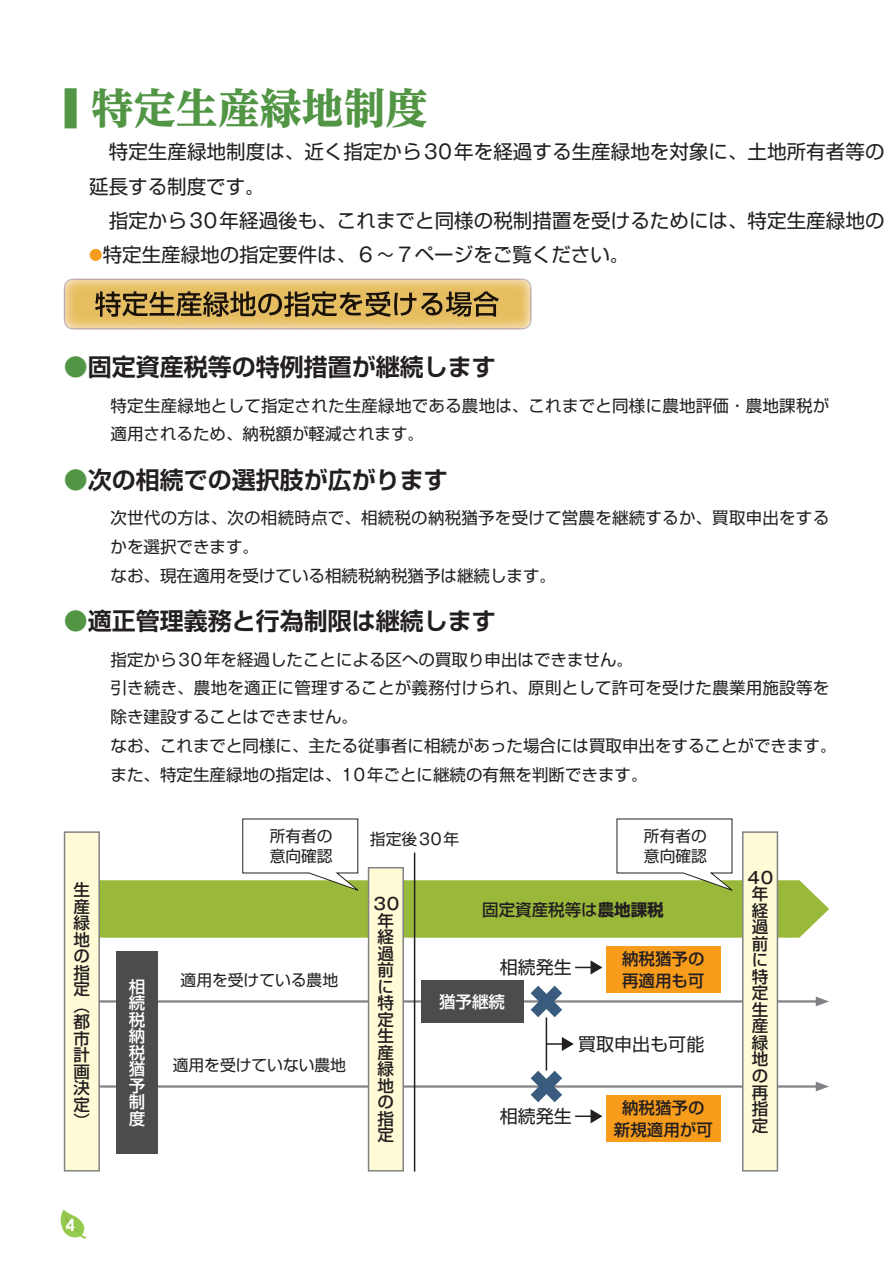
<style>
.page{position:relative;width:893px;height:1263px;background:#fff}
.page>*{position:absolute;margin:0;border:0;box-sizing:border-box;transform-origin:0 0}
.t1{font:800 42px "UD Reimin Pro";color:#519545}
.t2{font:700 24px "Shin Go Pro De";color:#231f20}
.t3{font:19.5px/34.2px "Shin Go Pro";letter-spacing:.005em;color:#231f20}
.t4{font:18px "Shin Go Pro";color:#231f20}
.t5{font:16.5px/28.8px "Shin Go Pro";color:#231f20}
.t6{font:500 16.5px/16.5px "Shin Go Pro";color:#231f20;text-align:justify}
.t7{font:500 16.5px/16.5px "Shin Go Pro";color:#fff;text-align:justify}
.t8{font:500 16.5px "Gothic MB101 Pro";color:#231f20}
.t9{font:700 16.5px "Century Gothic";color:#fff}
.t10{font:15.75px/20.2px "Shin Go Pro";color:#231f20}
.s1{font-size:46.5px}
.s2{font-family:"Gothic MB101 Pro"}
.s3{font-family:"Gothic MB101 Pro";font-size:13.5px;color:#f89c1c}
.s4{font-family:"Gothic MB101 Pro De";color:#519545}
.s5{font-weight:700}
</style>
<div class="page">
<svg style="left:61px;top:1209px;width:25px;height:29px"></svg>
<hr style="left:82px;top:1000px;width:738px;height:2px;background:#808285">
<svg style="left:816px;top:996px;width:13px;height:10px"></svg>
<hr style="left:82px;top:1085px;width:738px;height:3px;background:#808285">
<svg style="left:816px;top:1081px;width:13px;height:10px"></svg>
<img style="left:64px;top:279px;width:468px;height:51px">
<div style="left:65px;top:832px;width:34px;height:339px;background:#fffbd6"></div>
<div style="left:64px;top:831px;width:36px;height:340px;border:2px solid #808285"></div>
<div style="left:117px;top:951px;width:41px;height:203px;background:#4b4c4d"></div>
<div style="left:369px;top:868px;width:34px;height:303px;background:#fffbd6"></div>
<div style="left:368px;top:867px;width:36px;height:304px;border:2px solid #808285"></div>
<div style="left:743px;top:832px;width:34px;height:339px;background:#fffbd6"></div>
<div style="left:742px;top:831px;width:36px;height:340px;border:2px solid #808285"></div>
<svg style="left:82px;top:818px;width:747px;height:120px"></svg>
<hr style="left:414px;top:853px;width:1px;height:318px;background:#231f20">
<hr style="left:546px;top:1017px;width:1px;height:53px;background:#231f20">
<div style="left:421px;top:980px;width:102px;height:43px;background:#4b4c4d"></div>
<div style="left:606px;top:946px;width:115px;height:47px;background:#f89c1c"></div>
<div style="left:606px;top:1095px;width:115px;height:47px;background:#f89c1c"></div>
<svg style="left:531px;top:986px;width:31px;height:31px"></svg>
<svg style="left:531px;top:1071px;width:31px;height:31px"></svg>
<svg style="left:575px;top:960px;width:27px;height:14px"></svg>
<svg style="left:575px;top:1109px;width:27px;height:14px"></svg>
<svg style="left:547px;top:1037px;width:27px;height:14px"></svg>
<h1 class="t1" style="left:64px;top:74px;width:365px"><span class="s1">■</span> 特定生産緑地制度</h1>
<p class="t3" style="left:89px;top:133px;width:797px">　特定生産緑地制度は<span class="s2">、</span>近く指定から<span class="s2">30</span>年を経過する生産緑地を対象に<span class="s2">、</span>土地所有者等の延長する制度です<span class="s2">。<br></span>　指定から<span class="s2">30</span>年経過後も<span class="s2">、</span>これまでと同様の税制措置を受けるためには<span class="s2">、</span>特定生産緑地の</p>
<p class="t3" style="left:89px;top:235px;width:541px"><span class="s3">●</span>特定生産緑地の指定要件は<span class="s2">、６～７</span>ページをご覧ください<span class="s2">。</span></p>
<h2 class="t2" style="left:64px;top:347px;width:434px"><span class="s4">●</span>固定資産税等の特例措置が継続します</h2>
<p class="t5" style="left:111px;top:389px;width:720px">特定生産緑地として指定された生産緑地である農地は<span class="s2">、</span>これまでと同様に農地評価<span class="s2">・</span>農地課税が適用されるため<span class="s2">、</span>納税額が軽減されます<span class="s2">。</span></p>
<h2 class="t2" style="left:64px;top:460px;width:386px"><span class="s4">●</span>次の相続での選択肢が広がります</h2>
<p class="t5" style="left:111px;top:501px;width:720px">次世代の方は<span class="s2">、</span>次の相続時点で<span class="s2">、</span>相続税の納税猶予を受けて営農を継続するか<span class="s2">、</span>買取申出をするかを選択できます<span class="s2">。<br></span>なお<span class="s2">、</span>現在適用を受けている相続税納税猶予は継続します<span class="s2">。</span></p>
<h2 class="t2" style="left:64px;top:601px;width:434px"><span class="s4">●</span>適正管理義務と行為制限は継続します</h2>
<p class="t5" style="left:111px;top:643px;width:728px">指定から<span class="s2">30</span>年を経過したことによる区への買取り申出はできません<span class="s2">。<br></span>引き続き<span class="s2">、</span>農地を適正に管理することが義務付けられ<span class="s2">、</span>原則として許可を受けた農業用施設等を除き建設することはできません<span class="s2">。<br></span>なお<span class="s2">、</span>これまでと同様に<span class="s2">、</span>主たる従事者に相続があった場合には買取申出をすることができます<span class="s2">。</span>また<span class="s2">、</span>特定生産緑地の指定は<span class="s2">、10</span>年ごとに継続の有無を判断できます<span class="s2">。</span></p>
<p class="t6" style="left:74px;top:880px;width:18px">生産緑地の指定</p>
<p class="t8" style="left:74px;top:992px;width:18px">（</p>
<p class="t6" style="left:74px;top:1012px;width:18px">都市計画決定</p>
<p class="t8" style="left:74px;top:1107px;width:18px">）</p>
<p class="t9" style="left:66px;top:1212px;width:11px">4</p>
<p class="t7" style="left:129px;top:976px;width:18px">相続税納税猶予制度</p>
<p class="t10" style="left:270px;top:824px;width:64px">所有者の意向確認</p>
<p class="t10" style="left:644px;top:824px;width:64px">所有者の意向確認</p>
<p class="t6" style="left:482px;top:900px;width:183px">固定資産税等は<span class="s5">農地課税</span></p>
<p class="t10" style="left:370px;top:827px;width:91px">指定後<span class="s2">30</span>年</p>
<p class="t8" style="left:373px;top:890px;width:27px">30</p>
<p class="t6" style="left:378px;top:910px;width:18px">年経過前に特定生産緑地の指定</p>
<p class="t6" style="left:622px;top:945px;width:84px;line-height:22.4px">納税猶予の再適用も可</p>
<p class="t4" style="left:500px;top:953px;width:73px">相続発生</p>
<p class="t10" style="left:181px;top:968px;width:159px">適用を受けている農地</p>
<p class="t7" style="left:439px;top:991px;width:67px">猶予継続</p>
<p class="t4" style="left:578px;top:1029px;width:127px">買取申出も可能</p>
<p class="t10" style="left:173px;top:1053px;width:175px">適用を受けていない農地</p>
<p class="t6" style="left:614px;top:1094px;width:100px;line-height:22.4px;text-align:center">納税猶予の新規適用が可</p>
<p class="t4" style="left:500px;top:1101px;width:73px">相続発生</p>
<p class="t8" style="left:748px;top:864px;width:27px">40</p>
<p class="t6" style="left:752px;top:884px;width:18px">年経過前に特定生産緑地の再指定</p>
</div>
